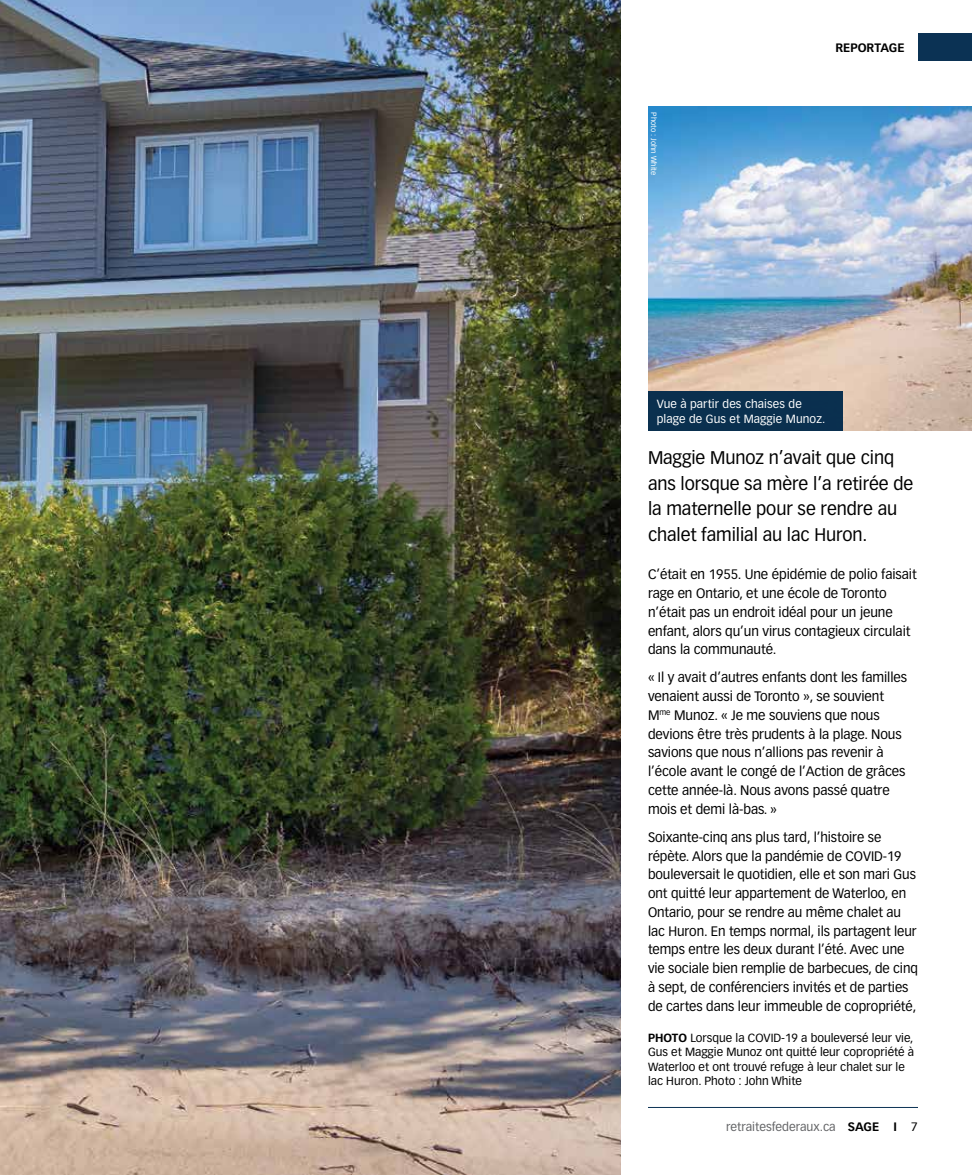
<style>
.page{position:relative;width:972px;height:1175px;background:#fff}
.page>*{position:absolute;margin:0;border:0;box-sizing:border-box;transform-origin:0 0}
.t1{font:18px/25.5px "Vectora LH";letter-spacing:-.005em;color:#000}
.t2{font:13.5px/18.8px "Vectora LH";letter-spacing:-.005em;color:#000}
.t3{font:12px "Vectora LH";color:#636466}
.t4{font:700 12px "Vectora LH";color:#000}
.t5{font:11.7px/14.2px "Vectora LH";color:#000}
.t6{font:11.7px/14.2px "Vectora LH";letter-spacing:.01em;color:#fff}
.t7{font:7.5px "Vectora LH";color:#fff}
.s1{font-weight:700}
.s2{font-weight:700;color:#000}
.s3{color:#000}
</style>
<div class="page">
<img style="left:0;top:0;width:621px;height:1174px">
<img style="left:648px;top:106px;width:324px;height:324px">
<div style="left:918px;top:34px;width:54px;height:27px;background:#0b3254"></div>
<hr style="left:648px;top:1107px;width:270px;height:1px;background:#0b3254">
<div style="left:648px;top:391px;width:195px;height:39px;background:#0b3254"></div>
<p class="t7" style="left:658px;top:112px;width:64px;rotate:90deg">Photo : John White</p>
<p class="t4" style="left:835px;top:40px;width:71px">REPORTAGE</p>
<p class="t6" style="left:657px;top:397px;width:170px">Vue à partir des chaises de plage de Gus et Maggie Munoz.</p>
<h1 class="t1" style="left:648px;top:445px;width:267px">Maggie Munoz n’avait que cinq ans lorsque sa mère l’a retirée de la maternelle pour se rendre au chalet familial au lac Huron.</h1>
<p class="t2" style="left:648px;top:565px;width:270px">C’était en 1955. Une épidémie de polio faisait rage en Ontario, et une école de Toronto n’était pas un endroit idéal pour un jeune enfant, alors qu’un virus contagieux circulait dans la communauté.</p>
<p class="t2" style="left:648px;top:668px;width:261px">« Il y avait d’autres enfants dont les familles venaient aussi de Toronto », se souvient M<sup>me</sup> Munoz. « Je me souviens que nous devions être très prudents à la plage. Nous savions que nous n’allions pas revenir à l’école avant le congé de l’Action de grâces cette année-là. Nous avons passé quatre mois et demi là-bas. »</p>
<p class="t2" style="left:648px;top:827px;width:271px">Soixante-cinq ans plus tard, l’histoire se répète. Alors que la pandémie de COVID-19 bouleversait le quotidien, elle et son mari Gus ont quitté leur appartement de Waterloo, en Ontario, pour se rendre au même chalet au lac Huron. En temps normal, ils partagent leur temps entre les deux durant l’été. Avec une vie sociale bien remplie de barbecues, de cinq à sept, de conférenciers invités et de parties de cartes dans leur immeuble de copropriété,</p>
<p class="t5" style="left:648px;top:1031px;width:268px"><span class="s1">PHOTO</span> Lorsque la COVID-19 a bouleversé leur vie, Gus et Maggie Munoz ont quitté leur copropriété à Waterloo et ont trouvé refuge à leur chalet sur le lac Huron. Photo : John White</p>
<p class="t3" style="left:726px;top:1119px;width:193px">retraitesfederaux.ca <span class="s2">SAGE I</span> <span class="s3">7</span></p>
</div>
